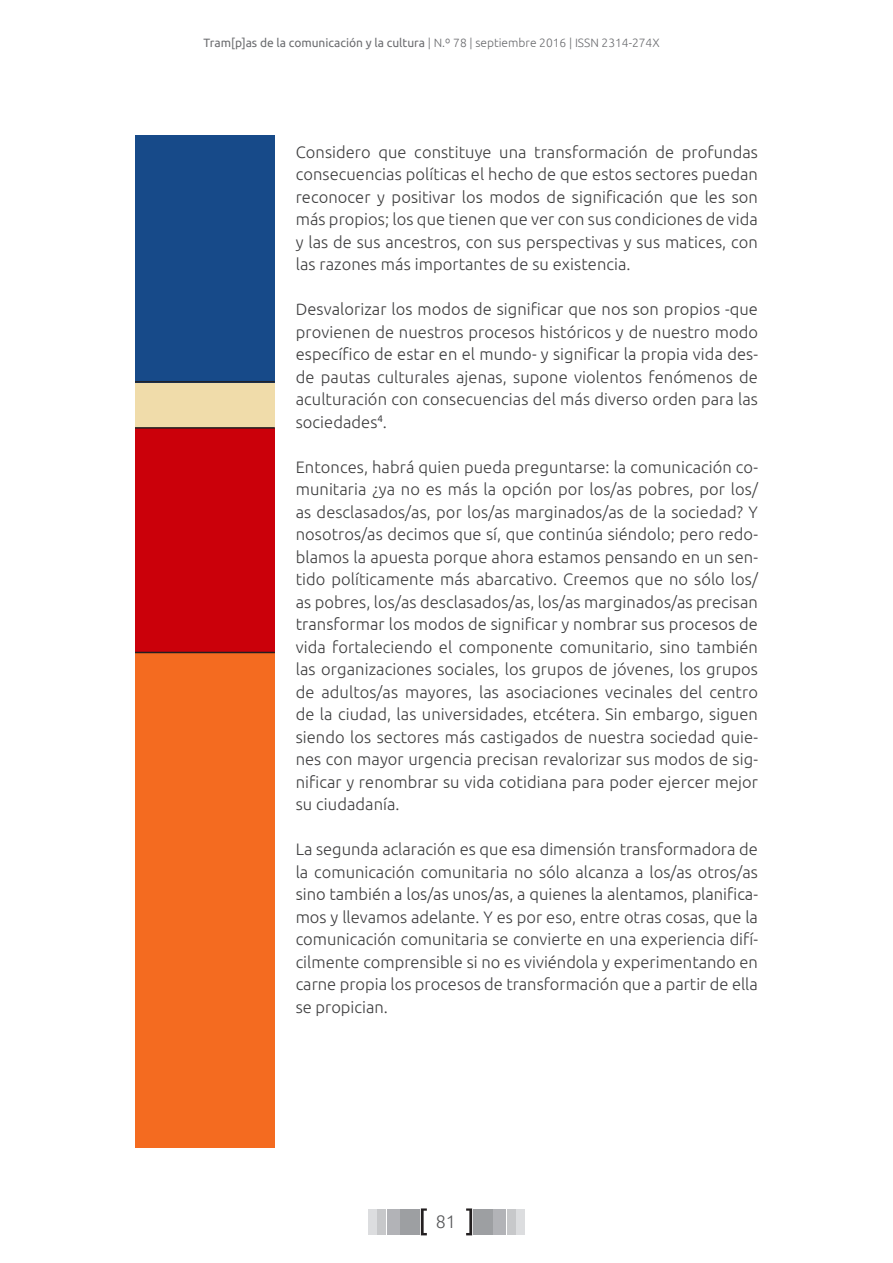
<style>
.page{position:relative;width:893px;height:1263px;background:#fff}
.page>*{position:absolute;margin:0;border:0;box-sizing:border-box;transform-origin:0 0}
.t1{font:18px "Ubuntu Light 2";color:#57585a}
.txt_principal{font:16.5px/22.5px "Ubuntu Light 2";letter-spacing:.005em;color:#3e3e3f;text-align:justify}
.t2{font:12px "Ubuntu";color:#6c6d70}
.s1{font-family:"Ubuntu Light 2"}
.s2{font-family:"Ubuntu Light 3"}
.s3{font-family:"Ubuntu";font-weight:300}
</style>
<div class="page">
<div style="left:369px;top:1209px;width:8px;height:25px;background:#dcdddf"></div>
<div style="left:516px;top:1209px;width:8px;height:25px;background:#dcdddf"></div>
<div style="left:378px;top:1209px;width:8px;height:25px;background:#c7c8ca"></div>
<div style="left:507px;top:1209px;width:8px;height:25px;background:#c7c8ca"></div>
<div style="left:387px;top:1209px;width:13px;height:25px;background:#b2b3b7"></div>
<div style="left:493px;top:1209px;width:13px;height:25px;background:#b2b3b7"></div>
<div style="left:400px;top:1209px;width:20px;height:25px;background:#9d9fa2"></div>
<div style="left:473px;top:1209px;width:20px;height:25px;background:#9d9fa2"></div>
<svg style="left:421px;top:1208px;width:6px;height:27px"></svg>
<svg style="left:466px;top:1208px;width:6px;height:27px"></svg>
<div style="left:135px;top:428px;width:140px;height:234px;background:#cb000a"></div>
<div style="left:135px;top:653px;width:140px;height:494px;background:#f46b20"></div>
<div style="left:135px;top:377px;width:140px;height:51px;background:#f0dcaa"></div>
<div style="left:135px;top:135px;width:140px;height:247px;background:#174a89"></div>
<hr style="left:135px;top:427px;width:140px;height:2px;background:#231f20">
<hr style="left:135px;top:381px;width:140px;height:2px;background:#231f20">
<hr style="left:135px;top:652px;width:140px;height:1px;background:#231f20">
<p class="t2" style="left:204px;top:36px;width:458px">Tram[p]as de la comunicación y la cultura <span class="s1">|</span> <span class="s2">N.º 78 | septiembre</span> <span class="s1">2016 | ISSN 2314-274X</span></p>
<p class="txt_principal" style="left:296px;top:140px;width:464px">Considero que constituye una transformación de profundas consecuencias políticas el hecho de que estos sectores puedan <span class="s3">reconocer y positivar los modos de significación que les son </span>más propios; los que tienen que ver con sus condiciones de vida y las de sus ancestros, con sus perspectivas y sus matices, con las razones más importantes de su existencia.</p>
<p class="txt_principal" style="left:296px;top:297px;width:464px"><span class="s3">Desvalorizar los modos de significar que nos son propios -que </span>provienen de nuestros procesos históricos y de nuestro modo <span class="s3">específico de estar en el mundo- y significar la propia vida des&shy;</span>de pautas culturales ajenas, supone violentos fenómenos de aculturación con consecuencias del más diverso orden para las sociedades<sup>4</sup>.</p>
<p class="txt_principal" style="left:296px;top:455px;width:464px">Entonces, habrá quien pueda preguntarse: la comunicación co&shy;munitaria ¿ya no es más la opción por los/as pobres, por los/ as desclasados/as, por los/as marginados/as de la sociedad? Y nosotros/as decimos que sí, que continúa siéndolo; pero redo&shy;blamos la apuesta porque ahora estamos pensando en un sen&shy;tido políticamente más abarcativo. Creemos que no sólo los/ as pobres, los/as desclasados/as, los/as marginados/as precisan <span class="s3">transformar los modos de significar y nombrar sus procesos de </span>vida fortaleciendo el componente comunitario, sino también las organizaciones sociales, los grupos de jóvenes, los grupos de adultos/as mayores, las asociaciones vecinales del centro de la ciudad, las universidades, etcétera. Sin embargo, siguen siendo los sectores más castigados de nuestra sociedad quie&shy;nes con mayor urgencia precisan revalorizar sus modos de sig&shy;<span class="s3">nificar y renombrar su vida cotidiana para poder ejercer mejor </span>su ciudadanía.</p>
<p class="txt_principal" style="left:296px;top:837px;width:464px">La segunda aclaración es que esa dimensión transformadora de la comunicación comunitaria no sólo alcanza a los/as otros/as <span class="s3">sino también a los/as unos/as, a quienes la alentamos, planifica&shy;</span>mos y llevamos adelante. Y es por eso, entre otras cosas, que la comunicación comunitaria se convierte en una experiencia difí&shy;cilmente comprensible si no es viviéndola y experimentando en carne propia los procesos de transformación que a partir de ella se propician.</p>
<p class="t1" style="left:436px;top:1211px;width:22px">81</p>
</div>
